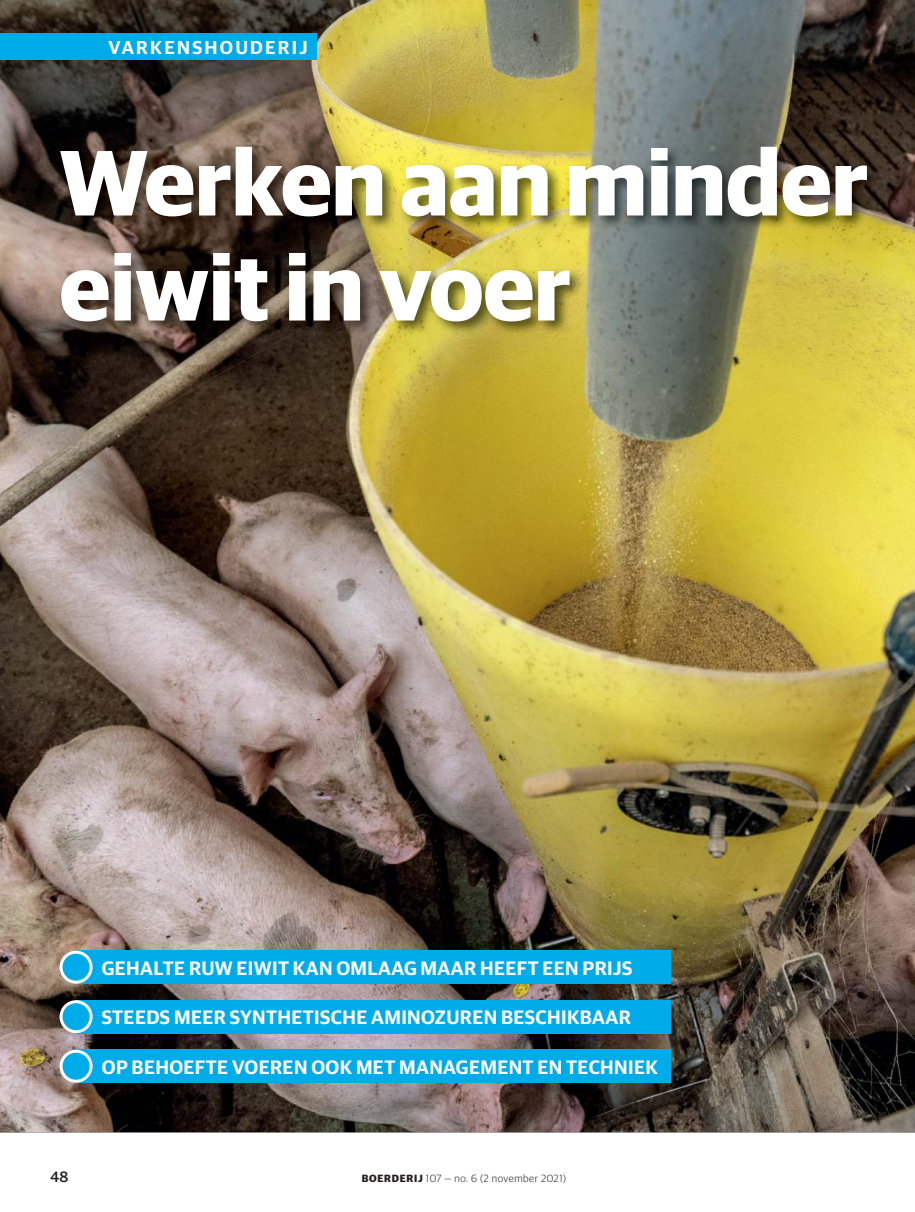
<style>
.page{position:relative;width:915px;height:1212px;background:#fff}
.page>*{position:absolute;margin:0;border:0;box-sizing:border-box;transform-origin:0 0}
.t1{font:700 93px/105px "Guardian Sans";color:#fff}
.t2{font:600 19.5px "Guardian Sans";letter-spacing:.02em;color:#fff}
.t3{font:600 18.75px "Guardian Sans";letter-spacing:.12em;color:#fff}
.t4{font:500 15px "Guardian Sans";color:#221f1f}
.t5{font:300 10.5px "Guardian Sans";letter-spacing:.05em;color:#221f1f}
.s1{font-weight:700}
</style>
<div class="page">
<img style="left:0;top:0;width:914px;height:1132px">
<img style="left:58px;top:144px;width:823px;height:192px">
<div style="left:0;top:33px;width:316px;height:26px;background:#00abe9"></div>
<div style="left:76px;top:1049px;width:594px;height:33px;background:#00abe9"></div>
<div style="left:76px;top:1000px;width:594px;height:33px;background:#00abe9"></div>
<div style="left:76px;top:950px;width:594px;height:33px;background:#00abe9"></div>
<svg style="left:59px;top:1049px;width:33px;height:33px"></svg>
<svg style="left:59px;top:1000px;width:33px;height:33px"></svg>
<svg style="left:59px;top:950px;width:33px;height:33px"></svg>
<p class="t3" style="left:108px;top:36px;width:201px">VARKENSHOUDERIJ</p>
<h1 class="t1" style="left:59px;top:131px;width:809px">Werken aan minder eiwit in voer</h1>
<p class="t2" style="left:102px;top:957px;width:531px">GEHALTE RUW EIWIT KAN OMLAAG MAAR HEEFT EEN PRIJS</p>
<p class="t2" style="left:102px;top:1006px;width:530px">STEEDS MEER SYNTHETISCHE AMINOZUREN BESCHIKBAAR</p>
<p class="t2" style="left:102px;top:1056px;width:557px">OP BEHOEFTE VOEREN OOK MET MANAGEMENT EN TECHNIEK</p>
<p class="t4" style="left:51px;top:1168px;width:19px">48</p>
<p class="t5" style="left:361px;top:1174px;width:206px"><span class="s1">BOERDERIJ</span> 107 — no. 6 (2 november 2021)</p>
</div>
